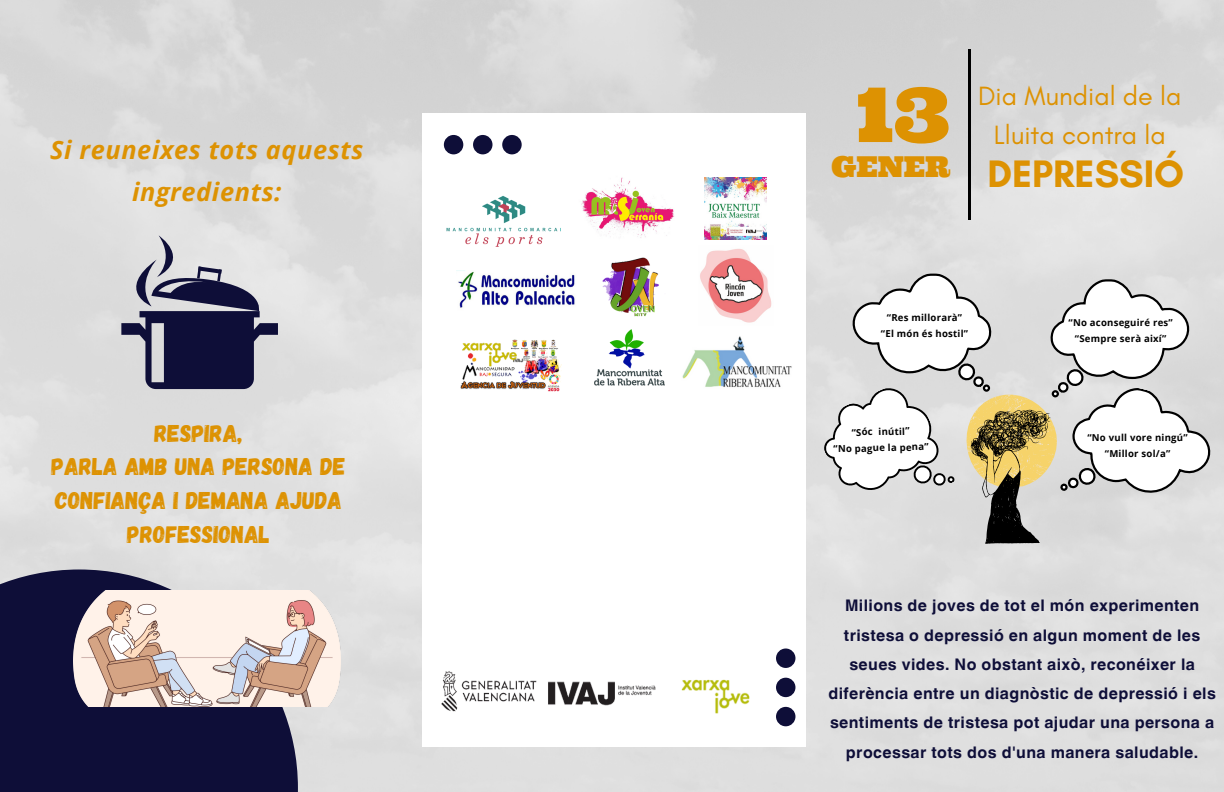
<style>
.page{position:relative;width:1224px;height:792px;background:#fff}
.page>*{position:absolute;margin:0;border:0;box-sizing:border-box;transform-origin:0 0}
.t1{font:75.6px "Ultra";color:#dd9202}
.t2{font:700 39px "Glacial Indifference";color:#dd9202}
.t3{font:28.8px "Ultra";color:#dd9202}
.t4{font:26.9px/38.9px "Glacial Indifference";color:#dd9202;text-align:center}
.t5{font:italic 700 25.3px/42.3px "Open Sans";letter-spacing:.025em;color:#dd9202;text-align:center}
.t6{font:24.2px/33.6px "Gagalin";color:#dd9202;text-align:center}
.t7{font:700 16px/29.2px "Helvetica World";letter-spacing:.025em;color:#0e0e38;text-align:center}
.t8{font:700 9.6px "Open Sans";letter-spacing:.025em;color:#000}
</style>
<div class="page">
<img style="left:0;top:0;width:1224px;height:792px">
<div style="left:423px;top:114px;width:383px;height:633px;background:#fff"></div>
<svg style="left:444px;top:135px;width:78px;height:19px"></svg>
<svg style="left:776px;top:649px;width:19px;height:77px"></svg>
<div style="left:0;top:569px;width:298px;height:223px;background:#0e0e38"></div>
<hr style="left:969px;top:50px;width:2px;height:170px;background:#000">
<svg style="left:811px;top:274px;width:413px;height:270px"></svg>
<img style="left:73px;top:590px;width:267px;height:116px">
<svg style="left:114px;top:235px;width:164px;height:154px;background:#858597"></svg>
<img style="left:441px;top:671px;width:96px;height:41px">
<img style="left:548px;top:681px;width:108px;height:25px">
<img style="left:681px;top:679px;width:69px;height:34px">
<img style="left:705px;top:178px;width:61px;height:61px">
<img style="left:446px;top:195px;width:115px;height:52px">
<img style="left:458px;top:271px;width:117px;height:37px">
<img style="left:460px;top:339px;width:101px;height:53px">
<img style="left:700px;top:249px;width:72px;height:74px">
<img style="left:581px;top:177px;width:93px;height:61px">
<img style="left:594px;top:329px;width:71px;height:57px">
<img style="left:602px;top:257px;width:57px;height:60px">
<img style="left:682px;top:336px;width:110px;height:51px">
<p class="t5" style="left:50px;top:128px;width:315px">Si reuneixes tots aquests ingredients:</p>
<p class="t6" style="left:154px;top:415px;width:90px">RESPIRA,</p>
<p class="t6" style="left:52px;top:449px;width:295px">PARLA AMB UNA PERSONA DE<br>CONFIANÇA I DEMANA AJUDA<br>PROFESSIONAL</p>
<p class="t4" style="left:978px;top:76px;width:205px">Dia Mundial de la<br>Lluita contra la</p>
<p class="t1" style="left:856px;top:66px;width:95px">13</p>
<p class="t3" style="left:831px;top:148px;width:120px">GENER</p>
<p class="t2" style="left:987px;top:150px;width:198px">DEPRESSIÓ</p>
<p class="t8" style="left:887px;top:311px;width:77px">“Res millorarà”</p>
<p class="t8" style="left:881px;top:327px;width:89px">“El món és hostil”</p>
<p class="t8" style="left:852px;top:425px;width:59px;rotate:-1deg">“Sóc inútil”</p>
<p class="t8" style="left:833px;top:442px;width:97px;rotate:-1deg">“No pague la pena”</p>
<p class="t8" style="left:1069px;top:315px;width:106px">“No aconseguiré res”</p>
<p class="t8" style="left:1075px;top:331px;width:93px">“Sempre serà així”</p>
<p class="t8" style="left:1087px;top:431px;width:102px">“No vull vore ningú”</p>
<p class="t8" style="left:1105px;top:447px;width:67px">“Millor sol/a”</p>
<p class="t7" style="left:828px;top:589px;width:389px">Milions de joves de tot el món experimenten tristesa o depressió en algun moment de les seues vides. No obstant això, reconéixer la diferència entre un diagnòstic de depressió i els sentiments de tristesa pot ajudar una persona a processar tots dos d'una manera saludable.</p>
</div>
